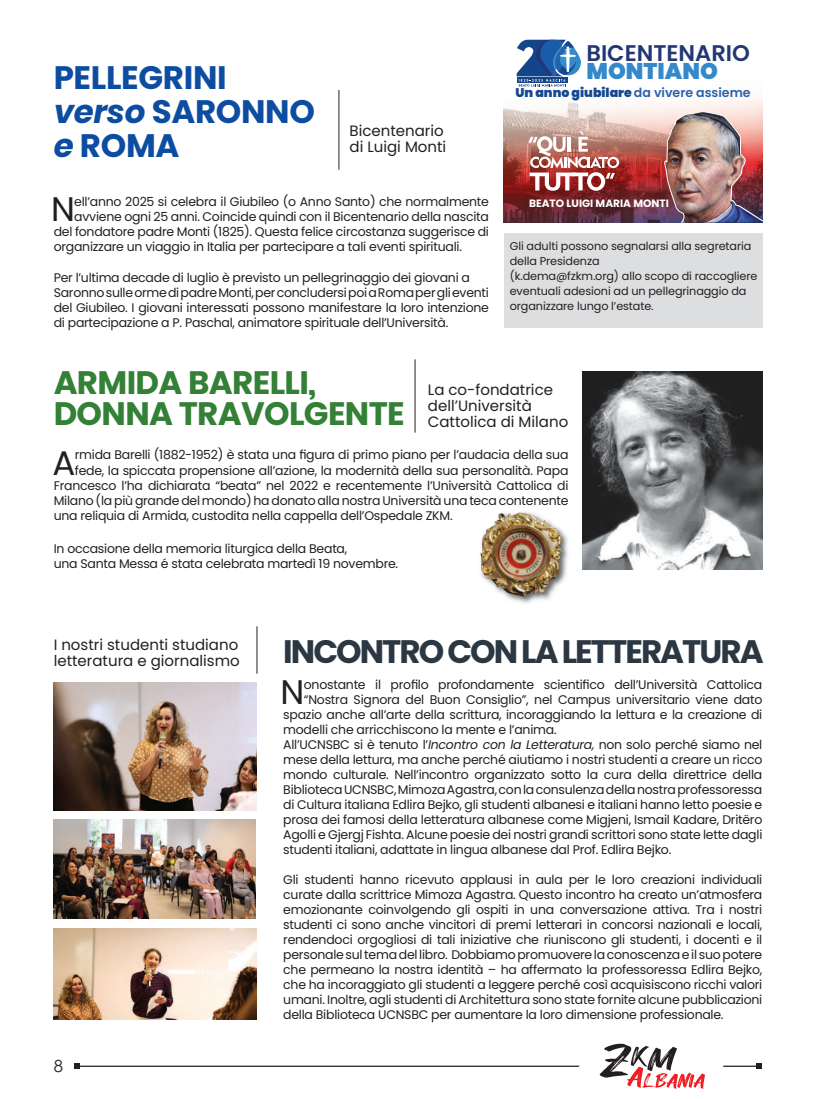
<style>
.page{position:relative;width:815px;height:1099px;background:#fff}
.page>*{position:absolute;margin:0;border:0;box-sizing:border-box;transform-origin:0 0}
.t1{font:34px "Poppins";color:#231f20}
.t2{font:700 32.5px/31.2px "Poppins";letter-spacing:-.02em;color:#348036}
.t3{font:700 32.5px/33.8px "Poppins";letter-spacing:-.01em;color:#0d4da1}
.t4{font:700 32.5px "Poppins";letter-spacing:-.06em;color:#2b3743}
.t5{font:600 22.62px "Poppins";color:#233774}
.t6{font:900 22.62px "Poppins";color:#3389c9}
.t7{font:16.75px "Century Gothic";color:#231f20}
.t8{font:15px/16.2px "Poppins";color:#231f20}
.t9{font:900 12.62px "Poppins";color:#164892}
.t10{font:12.5px/15px "Poppins";letter-spacing:-.02em;color:#231f20}
.t11{font:11.25px/15px "Poppins";letter-spacing:-.01em;color:#231f20}
.t12{font:700 10.62px "Poppins";color:#fff}
.s1{font-style:italic}
.s2{font-weight:600;color:#2a61ad}
</style>
<div class="page">
<img style="left:507px;top:499px;width:76px;height:104px">
<img style="left:480px;top:512px;width:82px;height:85px">
<div style="left:504px;top:233px;width:258px;height:95px;background:#dddee0"></div>
<img style="left:504px;top:163px;width:150px;height:60px">
<svg style="left:528px;top:163px;width:91px;height:28px"></svg>
<svg style="left:504px;top:39px;width:258px;height:124px"></svg>
<img style="left:654px;top:111px;width:108px;height:112px">
<svg style="left:517px;top:40px;width:64px;height:47px"></svg>
<hr style="left:338px;top:90px;width:1px;height:80px;background:#231f20">
<hr style="left:415px;top:359px;width:1px;height:73px;background:#231f20">
<hr style="left:256px;top:626px;width:1px;height:47px;background:#231f20">
<img style="left:583px;top:372px;width:179px;height:198px">
<img style="left:54px;top:682px;width:202px;height:129px">
<img style="left:54px;top:928px;width:202px;height:91px">
<img style="left:53px;top:819px;width:203px;height:99px">
<hr style="left:77px;top:1065px;width:682px;height:1px;background:#231f20">
<svg style="left:757px;top:1063px;width:5px;height:5px"></svg>
<svg style="left:75px;top:1063px;width:5px;height:5px"></svg>
<svg style="left:568px;top:1043px;width:165px;height:45px"></svg>
<h2 class="t3" style="left:54px;top:61px;width:263px">PELLEGRINI <span class="s1">verso</span> SARONNO <span class="s1">e</span> ROMA</h2>
<p class="t8" style="left:350px;top:123px;width:98px">Bicentenario di Luigi Monti</p>
<h1 class="t1" style="left:51px;top:190px;width:25px">N</h1>
<p class="t10" style="left:74px;top:195px;width:416px">ell’anno 2025 si celebra il Giubileo (o Anno Santo) che normalmente</p>
<p class="t10" style="left:74px;top:210px;width:416px">avviene ogni 25 anni. Coincide quindi con il Bicentenario della nascita</p>
<p class="t10" style="left:54px;top:225px;width:437px">del fondatore padre Monti (1825). Questa felice circostanza suggerisce di</p>
<p class="t10" style="left:54px;top:240px;width:410px">organizzare un viaggio in Italia per partecipare a tali eventi spirituali.</p>
<p class="t10" style="left:54px;top:270px;width:437px">Per l’ultima decade di luglio è previsto un pellegrinaggio dei giovani a Saronno sulle orme di padre Monti, per concludersi poi a Roma per gli eventi del Giubileo. I giovani interessati possono manifestare la loro intenzione di partecipazione a P. Paschal, animatore spirituale dell’Università.</p>
<h3 class="t5" style="left:586px;top:40px;width:165px">BICENTENARIO</h3>
<h3 class="t6" style="left:587px;top:58px;width:133px">MONTIANO</h3>
<p class="t9" style="left:515px;top:85px;width:237px">Un anno giubilare <span class="s2">da vivere assieme</span></p>
<p class="t12" style="left:529px;top:197px;width:141px">BEATO LUIGI MARIA MONTI</p>
<p class="t11" style="left:510px;top:239px;width:249px">Gli adulti possono segnalarsi alla segretaria della Presidenza<br>(k.dema@fzkm.org) allo scopo di raccogliere eventuali adesioni ad un pellegrinaggio da organizzare lungo l’estate.</p>
<h2 class="t2" style="left:54px;top:366px;width:353px">ARMIDA BARELLI,<br>DONNA TRAVOLGENTE</h2>
<p class="t8" style="left:428px;top:381px;width:142px">La co-fondatrice dell’Università<br>Cattolica di Milano</p>
<h1 class="t1" style="left:53px;top:443px;width:24px">A</h1>
<p class="t10" style="left:75px;top:447px;width:495px">rmida Barelli (1882-1952) è stata una figura di primo piano per l’audacia della sua</p>
<p class="t10" style="left:75px;top:462px;width:495px">fede, la spiccata propensione all’azione, la modernità della sua personalità. Papa</p>
<p class="t10" style="left:54px;top:477px;width:516px">Francesco l’ha dichiarata “beata” nel 2022 e recentemente l’Università Cattolica di</p>
<p class="t10" style="left:54px;top:492px;width:516px">Milano (la più grande del mondo) ha donato alla nostra Università una teca contenente</p>
<p class="t10" style="left:54px;top:507px;width:400px">una reliquia di Armida, custodita nella cappella dell’Ospedale ZKM.</p>
<p class="t10" style="left:54px;top:541px;width:346px">In occasione della memoria liturgica della Beata,<br>una Santa Messa é stata celebrata martedì 19 novembre.</p>
<p class="t8" style="left:54px;top:637px;width:188px">I nostri studenti studiano letteratura e giornalismo</p>
<h3 class="t7" style="left:54px;top:1053px;width:11px">8</h3>
<h2 class="t4" style="left:283px;top:632px;width:482px">INCONTRO CON LA LETTERATURA</h2>
<h1 class="t1" style="left:281px;top:672px;width:25px">N</h1>
<p class="t10" style="left:304px;top:677px;width:460px">onostante il profilo profondamente scientifico dell’Università Cattolica</p>
<p class="t10" style="left:304px;top:692px;width:460px">“Nostra Signora del Buon Consiglio”, nel Campus universitario viene dato</p>
<p class="t10" style="left:283px;top:707px;width:481px">spazio anche all’arte della scrittura, incoraggiando la lettura e la creazione di</p>
<p class="t10" style="left:283px;top:722px;width:275px">modelli che arricchiscono la mente e l’anima.</p>
<p class="t10" style="left:283px;top:737px;width:481px">All’UCNSBC si è tenuto l’<span class="s1">Incontro con la Letteratura,</span> non solo perché siamo nel</p>
<p class="t10" style="left:283px;top:752px;width:481px">mese della lettura, ma anche perché aiutiamo i nostri studenti a creare un ricco</p>
<p class="t10" style="left:283px;top:767px;width:481px">mondo culturale. Nell’incontro organizzato sotto la cura della direttrice della</p>
<p class="t10" style="left:283px;top:782px;width:481px">Biblioteca UCNSBC, Mimoza Agastra, con la consulenza della nostra professoressa</p>
<p class="t10" style="left:283px;top:797px;width:481px">di Cultura italiana Edlira Bejko, gli studenti albanesi e italiani hanno letto poesie e</p>
<p class="t10" style="left:283px;top:812px;width:481px">prosa dei famosi della letteratura albanese come Migjeni, Ismail Kadare, Dritëro</p>
<p class="t10" style="left:283px;top:827px;width:481px">Agolli e Gjergj Fishta. Alcune poesie dei nostri grandi scrittori sono state lette dagli</p>
<p class="t10" style="left:283px;top:842px;width:389px">studenti italiani, adattate in lingua albanese dal Prof. Edlira Bejko.</p>
<p class="t10" style="left:283px;top:872px;width:481px;text-align:justify">Gli studenti hanno ricevuto applausi in aula per le loro creazioni individuali curate dalla scrittrice Mimoza Agastra. Questo incontro ha creato un’atmosfera emozionante coinvolgendo gli ospiti in una conversazione attiva. Tra i nostri studenti ci sono anche vincitori di premi letterari in concorsi nazionali e locali, rendendoci orgogliosi di tali iniziative che riuniscono gli studenti, i docenti e il personale sul tema del libro. Dobbiamo promuovere la conoscenza e il suo potere che permeano la nostra identità – ha affermato la professoressa Edlira Bejko, che ha incoraggiato gli studenti a leggere perché così acquisiscono ricchi valori umani. Inoltre, agli studenti di Architettura sono state fornite alcune pubblicazioni della Biblioteca UCNSBC per aumentare la loro dimensione professionale.</p>
</div>
